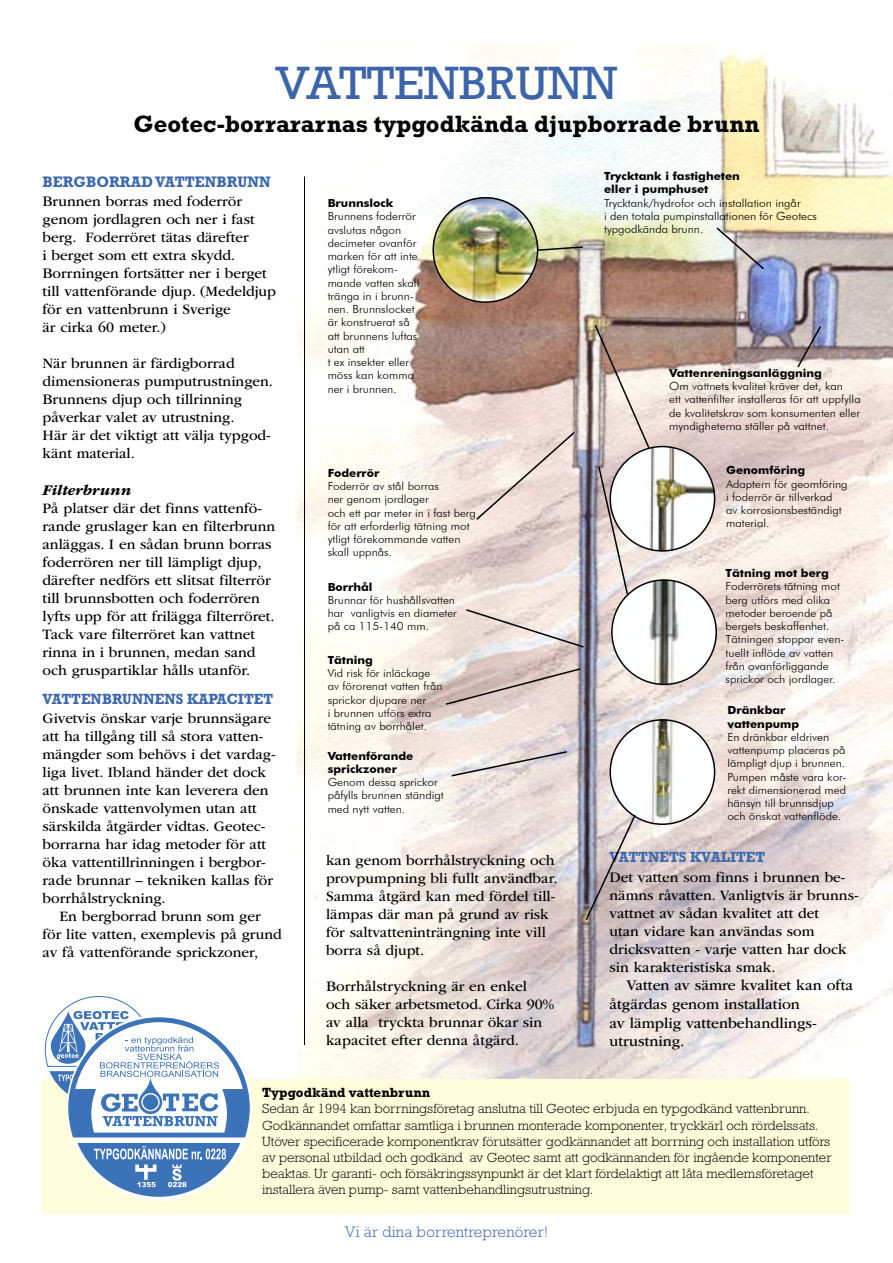
<style>
.page{position:relative;width:893px;height:1263px;background:#fff}
.page>*{position:absolute;margin:0;border:0;box-sizing:border-box;transform-origin:0 0}
.Stor_rub{font:48px "Rockwell";color:#3c64ab}
.t1{font:700 24px "Rockwell Std";color:#000}
.Brödtext_indrag{font:15.45px/18.6px "ITC Garamond Std";color:#000}
.Brödtext{font:300 15.45px "Rockwell Std";letter-spacing:.015em;color:#3c64ab}
.Mellanrubbe{font:700 15.45px "Rockwell Std";color:#3c68ae;scale:.96 1}
.Brödtext_indrag-2{font:italic 700 15.45px "ITC Garamond Std";color:#000}
.Brödtext_indrag-3{font:15px/18px "ITC Garamond Std";color:#000}
.Mellanrubbe-2{font:15px/18px "ITC Garamond Std";color:#000}
.Mellanrubbe-3{font:700 15px "Rockwell Std";color:#3c68ae;scale:.96 1}
.bildtext{font:300 13.5px/16.2px "Rockwell Std";color:#000}
.bildtext_rubbe{font:700 13.5px "Rockwell Std";color:#000}
.bildtext-2{font:300 11.25px/13.2px "Futura BT";color:#000;scale:1.05 1}
.bildtext-3{font:700 11.25px/13.2px "Futura BT";color:#000;scale:1.05 1}
.bildtext_rubbe-2{font:700 11.25px/13.2px "Futura BT";color:#000;scale:1.05 1}
</style>
<div class="page">
<img style="left:298px;top:43px;width:595px;height:1036px">
<hr style="left:304px;top:176px;width:1px;height:869px;background:#000">
<div style="left:43px;top:1079px;width:807px;height:134px;background:#fffddb"></div>
<img style="left:433px;top:197px;width:105px;height:105px">
<img style="left:610px;top:446px;width:105px;height:105px">
<img style="left:610px;top:719px;width:105px;height:106px">
<div style="left:609px;top:719px;width:106px;height:106px;border:2px solid #000;border-radius:50%"></div>
<div style="left:432px;top:197px;width:106px;height:106px;border:2px solid #000;border-radius:50%"></div>
<img style="left:611px;top:580px;width:105px;height:105px">
<div style="left:611px;top:579px;width:106px;height:106px;border:2px solid #000;border-radius:50%"></div>
<svg style="left:536px;top:245px;width:48px;height:7px"></svg>
<svg style="left:593px;top:323px;width:58px;height:127px;background:#cdbbb2"></svg>
<svg style="left:597px;top:465px;width:32px;height:131px"></svg>
<svg style="left:584px;top:813px;width:53px;height:109px;background:#baafb1"></svg>
<svg style="left:450px;top:750px;width:119px;height:27px;background:#dcd4d2"></svg>
<svg style="left:444px;top:667px;width:138px;height:39px;background:#d1bfbb"></svg>
<svg style="left:464px;top:608px;width:121px;height:41px;background:#dfd6d2"></svg>
<svg style="left:475px;top:430px;width:101px;height:91px;background:#e8d9d3"></svg>
<svg style="left:715px;top:226px;width:51px;height:45px;background:#bdb6b1"></svg>
<svg style="left:796px;top:324px;width:26px;height:45px"></svg>
<svg style="left:45px;top:996px;width:207px;height:201px"></svg>
<p class="Stor_rub" style="left:276px;top:55px;width:343px">VATTENBRUNN</p>
<p class="t1" style="left:133px;top:110px;width:627px">Geotec-borrararnas typgodkända djupborrade brunn</p>
<p class="Mellanrubbe" style="left:43px;top:172px;width:239px">BERGBORRAD VATTENBRUNN</p>
<p class="Brödtext_indrag-3" style="left:43px;top:193px;width:235px">Brunnen borras med foderrör genom jordlagren och ner i fast berg. Foderröret tätas därefter<br>i berget som ett extra skydd.<br>Borrningen fortsätter ner i berget till vattenförande djup. (Medeldjup för en vattenbrunn i Sverige<br>är cirka 60 meter.)</p>
<p class="Brödtext_indrag-3" style="left:43px;top:355px;width:232px">När brunnen är färdigborrad dimensioneras pumputrustningen.<br>Brunnens djup och tillrinning påverkar valet av utrustning.<br>Här är det viktigt att välja typgod&shy;känt material.</p>
<p class="Brödtext_indrag-2" style="left:43px;top:482px;width:90px">Filterbrunn</p>
<p class="Mellanrubbe-2" style="left:43px;top:500px;width:234px">På platser där det finns vattenfö&shy;rande gruslager kan en filterbrunn anläggas. I en sådan brunn borras foderrören ner till lämpligt djup, därefter nedförs ett slitsat filterrör till brunnsbotten och foderrören lyfts upp för att frilägga filterröret.<br>Tack vare filterröret kan vattnet rinna in i brunnen, medan sand och gruspartiklar hålls utanför.</p>
<p class="Mellanrubbe-3" style="left:43px;top:690px;width:242px">VATTENBRUNNENS KAPACITET</p>
<p class="Brödtext_indrag-3" style="left:43px;top:710px;width:235px">Givetvis önskar varje brunnsägare att ha tillgång till så stora vatten&shy;mängder som behövs i det vardag&shy;liga livet. Ibland händer det dock att brunnen inte kan leverera den önskade vattenvolymen utan att särskilda åtgärder vidtas. Geotec&shy;borrarna har idag metoder för att öka vattentillrinningen i bergbor&shy;rade brunnar – tekniken kallas för borrhålstryckning.</p>
<p class="Brödtext_indrag-3" style="left:43px;top:908px;width:241px;text-indent:17px">En bergborrad brunn som ger för lite vatten, exemplevis på grund av få vattenförande sprickzoner,</p>
<p class="bildtext_rubbe-2" style="left:328px;top:196px;width:64px">Brunnslock</p>
<p class="bildtext-2" style="left:328px;top:210px;width:89px">Brunnens foderrör avslutas någon decimeter ovanför marken för att inte ytligt förekom&shy;mande vatten skall tränga in i brunn&shy;nen. Brunnslocket är konstruerat så att brunnens luftas utan att<br>t ex insekter eller möss kan komma ner i brunnen.</p>
<p class="bildtext-3" style="left:328px;top:466px;width:51px">Foderrör</p>
<p class="bildtext-2" style="left:328px;top:479px;width:143px">Foderrör av stål borras<br>ner genom jordlager<br>och ett par meter in i fast berg för att erforderlig tätning mot ytligt förekommande vatten skall uppnås.</p>
<p class="bildtext-3" style="left:328px;top:580px;width:44px">Borrhål</p>
<p class="bildtext-2" style="left:328px;top:593px;width:125px">Brunnar för hushållsvatten har vanligtvis en diameter på ca 115-140 mm.</p>
<p class="bildtext-3" style="left:328px;top:653px;width:45px">Tätning</p>
<p class="bildtext-2" style="left:328px;top:666px;width:111px">Vid risk för inläckage av förorenat vatten från sprickor djupare ner<br>i brunnen utförs extra tätning av borrhålet.</p>
<p class="bildtext-3" style="left:328px;top:749px;width:83px">Vattenförande sprickzoner</p>
<p class="bildtext-2" style="left:328px;top:775px;width:112px">Genom dessa sprickor påfylls brunnen ständigt med nytt vatten.</p>
<p class="Brödtext_indrag-3" style="left:326px;top:851px;width:233px">kan genom borrhålstryckning och provpumpning bli fullt användbar.</p>
<p class="Brödtext_indrag-3" style="left:326px;top:887px;width:231px">Samma åtgärd kan med fördel till&shy;lämpas där man på grund av risk för saltvatteninträngning inte vill borra så djupt.</p>
<p class="Brödtext_indrag-3" style="left:326px;top:977px;width:229px">Borrhålstryckning är en enkel och säker arbetsmetod. Cirka 90% av alla tryckta brunnar ökar sin kapacitet efter denna åtgärd.</p>
<p class="bildtext_rubbe-2" style="left:604px;top:169px;width:131px">Trycktank i fastigheten eller i pumphuset</p>
<p class="bildtext-2" style="left:604px;top:196px;width:204px">Trycktank/hydrofor och installation ingår<br>i den totala pumpinstallationen för Geotecs typgodkända brunn.</p>
<p class="bildtext-3" style="left:669px;top:366px;width:147px">Vattenreningsanläggning</p>
<p class="bildtext-2" style="left:669px;top:379px;width:184px">Om vattnets kvalitet kräver det, kan<br>ett vattenfilter installeras för att uppfylla de kvalitetskrav som konsumenten eller myndigheterna ställer på vattnet.</p>
<p class="bildtext-3" style="left:726px;top:464px;width:77px">Genomföring</p>
<p class="bildtext-2" style="left:726px;top:477px;width:117px">Adaptern för geomföring i foderrör är tillverkad<br>av korrosionsbeständigt material.</p>
<p class="bildtext-3" style="left:726px;top:566px;width:100px">Tätning mot berg</p>
<p class="bildtext-2" style="left:726px;top:580px;width:115px">Foderrörets tätning mot berg utförs med olika metoder beroende på bergets beskaffenhet.<br>Tätningen stoppar even&shy;tuellt inflöde av vatten från ovanförliggande sprickor och jordlager.</p>
<p class="bildtext-3" style="left:727px;top:704px;width:70px">Dränkbar vattenpump</p>
<p class="bildtext-2" style="left:727px;top:730px;width:115px">En dränkbar eldriven vattenpump placeras på lämpligt djup i brunnen.<br>Pumpen måste vara kor&shy;rekt dimensionerad med hänsyn till brunnsdjup och önskat vattenflöde.</p>
<p class="Mellanrubbe-3" style="left:609px;top:848px;width:164px">VATTNETS KVALITET</p>
<p class="Brödtext_indrag-3" style="left:609px;top:868px;width:251px">Det vatten som finns i brunnen be&shy;nämns råvatten. Vanligtvis är brunns&shy;vattnet av sådan kvalitet att det<br>utan vidare kan användas som dricksvatten - varje vatten har dock sin karakteristiska smak.</p>
<p class="Brödtext_indrag" style="left:609px;top:976px;width:245px;text-indent:17px">Vatten av sämre kvalitet kan ofta åtgärdas genom installation<br>av lämplig vattenbehandlings&shy;utrustning.</p>
<p class="bildtext_rubbe" style="left:262px;top:1085px;width:170px">Typgodkänd vattenbrunn</p>
<p class="bildtext" style="left:262px;top:1101px;width:571px">Sedan år 1994 kan borrningsföretag anslutna till Geotec erbjuda en typgodkänd vattenbrunn.<br>Godkännandet omfattar samtliga i brunnen monterade komponenter, tryckkärl och rördelssats.<br>Utöver specificerade komponentkrav förutsätter godkännandet att borrning och installation utförs av personal utbildad och godkänd av Geotec samt att godkännanden för ingående komponenter beaktas. Ur garanti- och försäkringssynpunkt är det klart fördelaktigt att låta medlemsföretaget installera även pump- samt vattenbehandlingsutrustning.</p>
<p class="Brödtext" style="left:345px;top:1223px;width:204px">Vi är dina borrentreprenörer!</p>
</div>
